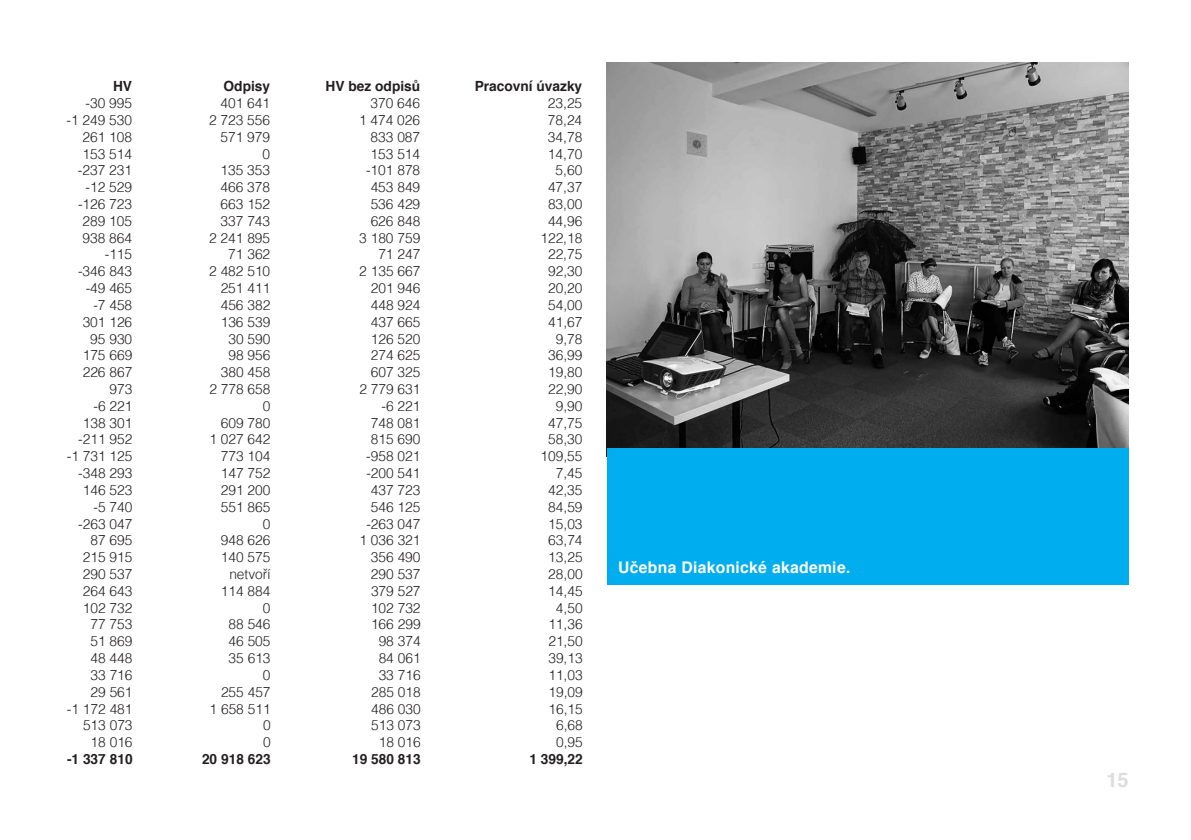
<style>
.page{position:relative;width:1191px;height:840px;background:#fff}
.page>*{position:absolute;margin:0;border:0;box-sizing:border-box;transform-origin:0 0}
.t1{font:700 20px "Helvetica";color:#dcdddf}
.t2{font:700 16px "Helvetica";letter-spacing:.02em;color:#fff}
.t3{font:300 14px "Helvetica";color:#231f20}
.t4{font:700 14px "Helvetica";color:#231f20}
</style>
<div class="page">
<img style="left:607px;top:62px;width:521px;height:386px">
<div style="left:607px;top:448px;width:521px;height:136px;background:#00aeef"></div>
<p class="t4" style="left:113px;top:75px;width:21px">HV</p>
<p class="t4" style="left:224px;top:75px;width:48px">Odpisy</p>
<p class="t4" style="left:326px;top:75px;width:96px">HV bez odpisů</p>
<p class="t4" style="left:475px;top:75px;width:109px">Pracovní úvazky</p>
<p class="t3" style="left:86px;top:91px;width:48px">-30 995</p>
<p class="t3" style="left:220px;top:91px;width:51px">401 641</p>
<p class="t3" style="left:370px;top:91px;width:51px">370 646</p>
<p class="t3" style="left:548px;top:91px;width:36px">23,25</p>
<p class="t3" style="left:66px;top:108px;width:67px">-1 249 530</p>
<p class="t3" style="left:209px;top:108px;width:63px">2 723 556</p>
<p class="t3" style="left:359px;top:108px;width:63px">1 474 026</p>
<p class="t3" style="left:548px;top:108px;width:36px">78,24</p>
<p class="t3" style="left:82px;top:125px;width:51px">261 108</p>
<p class="t3" style="left:220px;top:125px;width:51px">571 979</p>
<p class="t3" style="left:370px;top:125px;width:51px">833 087</p>
<p class="t3" style="left:548px;top:125px;width:36px">34,78</p>
<p class="t3" style="left:83px;top:141px;width:51px">153 514</p>
<p class="t3" style="left:262px;top:141px;width:9px">0</p>
<p class="t3" style="left:371px;top:141px;width:51px">153 514</p>
<p class="t3" style="left:548px;top:141px;width:36px">14,70</p>
<p class="t3" style="left:78px;top:158px;width:56px">-237 231</p>
<p class="t3" style="left:221px;top:158px;width:51px">135 353</p>
<p class="t3" style="left:366px;top:158px;width:56px">-101 878</p>
<p class="t3" style="left:555px;top:158px;width:28px">5,60</p>
<p class="t3" style="left:86px;top:175px;width:48px">-12 529</p>
<p class="t3" style="left:221px;top:175px;width:51px">466 378</p>
<p class="t3" style="left:371px;top:175px;width:51px">453 849</p>
<p class="t3" style="left:548px;top:175px;width:36px">47,37</p>
<p class="t3" style="left:78px;top:192px;width:56px">-126 723</p>
<p class="t3" style="left:221px;top:192px;width:51px">663 152</p>
<p class="t3" style="left:371px;top:192px;width:51px">536 429</p>
<p class="t3" style="left:548px;top:192px;width:36px">83,00</p>
<p class="t3" style="left:83px;top:209px;width:51px">289 105</p>
<p class="t3" style="left:221px;top:209px;width:51px">337 743</p>
<p class="t3" style="left:371px;top:209px;width:51px">626 848</p>
<p class="t3" style="left:548px;top:209px;width:36px">44,96</p>
<p class="t3" style="left:83px;top:225px;width:51px">938 864</p>
<p class="t3" style="left:209px;top:225px;width:63px">2 241 895</p>
<p class="t3" style="left:359px;top:225px;width:63px">3 180 759</p>
<p class="t3" style="left:540px;top:225px;width:43px">122,18</p>
<p class="t3" style="left:105px;top:242px;width:29px">-115</p>
<p class="t3" style="left:228px;top:242px;width:43px">71 362</p>
<p class="t3" style="left:378px;top:242px;width:43px">71 247</p>
<p class="t3" style="left:548px;top:242px;width:36px">22,75</p>
<p class="t3" style="left:78px;top:259px;width:56px">-346 843</p>
<p class="t3" style="left:209px;top:259px;width:63px">2 482 510</p>
<p class="t3" style="left:359px;top:259px;width:63px">2 135 667</p>
<p class="t3" style="left:548px;top:259px;width:36px">92,30</p>
<p class="t3" style="left:86px;top:276px;width:48px">-49 465</p>
<p class="t3" style="left:221px;top:276px;width:51px">251 411</p>
<p class="t3" style="left:371px;top:276px;width:51px">201 946</p>
<p class="t3" style="left:548px;top:276px;width:36px">20,20</p>
<p class="t3" style="left:93px;top:293px;width:40px">-7 458</p>
<p class="t3" style="left:221px;top:293px;width:51px">456 382</p>
<p class="t3" style="left:371px;top:293px;width:51px">448 924</p>
<p class="t3" style="left:548px;top:293px;width:36px">54,00</p>
<p class="t3" style="left:83px;top:309px;width:51px">301 126</p>
<p class="t3" style="left:221px;top:309px;width:51px">136 539</p>
<p class="t3" style="left:371px;top:309px;width:51px">437 665</p>
<p class="t3" style="left:548px;top:309px;width:36px">41,67</p>
<p class="t3" style="left:90px;top:326px;width:43px">95 930</p>
<p class="t3" style="left:228px;top:326px;width:43px">30 590</p>
<p class="t3" style="left:371px;top:326px;width:51px">126 520</p>
<p class="t3" style="left:556px;top:326px;width:28px">9,78</p>
<p class="t3" style="left:83px;top:343px;width:51px">175 669</p>
<p class="t3" style="left:228px;top:343px;width:43px">98 956</p>
<p class="t3" style="left:371px;top:343px;width:51px">274 625</p>
<p class="t3" style="left:548px;top:343px;width:36px">36,99</p>
<p class="t3" style="left:83px;top:360px;width:51px">226 867</p>
<p class="t3" style="left:221px;top:360px;width:51px">380 458</p>
<p class="t3" style="left:371px;top:360px;width:51px">607 325</p>
<p class="t3" style="left:548px;top:360px;width:36px">19,80</p>
<p class="t3" style="left:109px;top:377px;width:24px">973</p>
<p class="t3" style="left:209px;top:377px;width:63px">2 778 658</p>
<p class="t3" style="left:359px;top:377px;width:63px">2 779 631</p>
<p class="t3" style="left:548px;top:377px;width:36px">22,90</p>
<p class="t3" style="left:93px;top:393px;width:40px">-6 221</p>
<p class="t3" style="left:263px;top:393px;width:9px">0</p>
<p class="t3" style="left:381px;top:393px;width:40px">-6 221</p>
<p class="t3" style="left:556px;top:393px;width:28px">9,90</p>
<p class="t3" style="left:83px;top:410px;width:51px">138 301</p>
<p class="t3" style="left:221px;top:410px;width:51px">609 780</p>
<p class="t3" style="left:371px;top:410px;width:51px">748 081</p>
<p class="t3" style="left:548px;top:410px;width:36px">47,75</p>
<p class="t3" style="left:78px;top:427px;width:56px">-211 952</p>
<p class="t3" style="left:209px;top:427px;width:63px">1 027 642</p>
<p class="t3" style="left:371px;top:427px;width:51px">815 690</p>
<p class="t3" style="left:548px;top:427px;width:36px">58,30</p>
<p class="t3" style="left:67px;top:444px;width:67px">-1 731 125</p>
<p class="t3" style="left:221px;top:444px;width:51px">773 104</p>
<p class="t3" style="left:366px;top:444px;width:56px">-958 021</p>
<p class="t3" style="left:540px;top:444px;width:43px">109,55</p>
<p class="t3" style="left:78px;top:461px;width:56px">-348 293</p>
<p class="t3" style="left:221px;top:461px;width:51px">147 752</p>
<p class="t3" style="left:366px;top:461px;width:56px">-200 541</p>
<p class="t3" style="left:556px;top:461px;width:28px">7,45</p>
<p class="t3" style="left:83px;top:477px;width:51px">146 523</p>
<p class="t3" style="left:221px;top:477px;width:51px">291 200</p>
<p class="t3" style="left:371px;top:477px;width:51px">437 723</p>
<p class="t3" style="left:548px;top:477px;width:36px">42,35</p>
<p class="t3" style="left:93px;top:494px;width:40px">-5 740</p>
<p class="t3" style="left:221px;top:494px;width:51px">551 865</p>
<p class="t3" style="left:371px;top:494px;width:51px">546 125</p>
<p class="t3" style="left:548px;top:494px;width:36px">84,59</p>
<p class="t3" style="left:78px;top:511px;width:56px">-263 047</p>
<p class="t3" style="left:263px;top:511px;width:9px">0</p>
<p class="t3" style="left:366px;top:511px;width:56px">-263 047</p>
<p class="t3" style="left:548px;top:511px;width:36px">15,03</p>
<p class="t3" style="left:90px;top:528px;width:43px">87 695</p>
<p class="t3" style="left:221px;top:528px;width:51px">948 626</p>
<p class="t3" style="left:359px;top:528px;width:63px">1 036 321</p>
<p class="t3" style="left:548px;top:528px;width:36px">63,74</p>
<p class="t3" style="left:83px;top:545px;width:51px">215 915</p>
<p class="t3" style="left:221px;top:545px;width:51px">140 575</p>
<p class="t3" style="left:371px;top:545px;width:51px">356 490</p>
<p class="t3" style="left:548px;top:545px;width:36px">13,25</p>
<p class="t3" style="left:83px;top:561px;width:51px">290 537</p>
<p class="t3" style="left:229px;top:561px;width:43px">netvoří</p>
<p class="t3" style="left:371px;top:561px;width:51px">290 537</p>
<p class="t3" style="left:548px;top:561px;width:36px">28,00</p>
<p class="t3" style="left:83px;top:578px;width:51px">264 643</p>
<p class="t3" style="left:221px;top:578px;width:51px">114 884</p>
<p class="t3" style="left:371px;top:578px;width:51px">379 527</p>
<p class="t3" style="left:548px;top:578px;width:36px">14,45</p>
<p class="t3" style="left:83px;top:595px;width:51px">102 732</p>
<p class="t3" style="left:263px;top:595px;width:9px">0</p>
<p class="t3" style="left:371px;top:595px;width:51px">102 732</p>
<p class="t3" style="left:556px;top:595px;width:28px">4,50</p>
<p class="t3" style="left:91px;top:612px;width:43px">77 753</p>
<p class="t3" style="left:229px;top:612px;width:43px">88 546</p>
<p class="t3" style="left:371px;top:612px;width:51px">166 299</p>
<p class="t3" style="left:548px;top:612px;width:36px">11,36</p>
<p class="t3" style="left:91px;top:629px;width:43px">51 869</p>
<p class="t3" style="left:229px;top:629px;width:43px">46 505</p>
<p class="t3" style="left:379px;top:629px;width:43px">98 374</p>
<p class="t3" style="left:548px;top:629px;width:36px">21,50</p>
<p class="t3" style="left:91px;top:645px;width:43px">48 448</p>
<p class="t3" style="left:229px;top:645px;width:43px">35 613</p>
<p class="t3" style="left:379px;top:645px;width:43px">84 061</p>
<p class="t3" style="left:548px;top:645px;width:36px">39,13</p>
<p class="t3" style="left:91px;top:662px;width:43px">33 716</p>
<p class="t3" style="left:263px;top:662px;width:9px">0</p>
<p class="t3" style="left:379px;top:662px;width:43px">33 716</p>
<p class="t3" style="left:548px;top:662px;width:36px">11,03</p>
<p class="t3" style="left:91px;top:679px;width:43px">29 561</p>
<p class="t3" style="left:221px;top:679px;width:51px">255 457</p>
<p class="t3" style="left:371px;top:679px;width:51px">285 018</p>
<p class="t3" style="left:548px;top:679px;width:36px">19,09</p>
<p class="t3" style="left:67px;top:696px;width:67px">-1 172 481</p>
<p class="t3" style="left:210px;top:696px;width:63px">1 658 511</p>
<p class="t3" style="left:371px;top:696px;width:51px">486 030</p>
<p class="t3" style="left:548px;top:696px;width:36px">16,15</p>
<p class="t3" style="left:83px;top:713px;width:51px">513 073</p>
<p class="t3" style="left:263px;top:713px;width:9px">0</p>
<p class="t3" style="left:371px;top:713px;width:51px">513 073</p>
<p class="t3" style="left:556px;top:713px;width:28px">6,68</p>
<p class="t3" style="left:91px;top:729px;width:43px">18 016</p>
<p class="t3" style="left:263px;top:729px;width:9px">0</p>
<p class="t3" style="left:379px;top:729px;width:43px">18 016</p>
<p class="t3" style="left:556px;top:729px;width:28px">0,95</p>
<p class="t4" style="left:67px;top:747px;width:67px">-1 337 810</p>
<p class="t4" style="left:202px;top:747px;width:70px">20 918 623</p>
<p class="t4" style="left:352px;top:747px;width:70px">19 580 813</p>
<p class="t4" style="left:529px;top:747px;width:55px">1 399,22</p>
<p class="t2" style="left:618px;top:554px;width:234px">Učebna Diakonické akademie.</p>
<h1 class="t1" style="left:1106px;top:763px;width:24px">15</h1>
</div>
